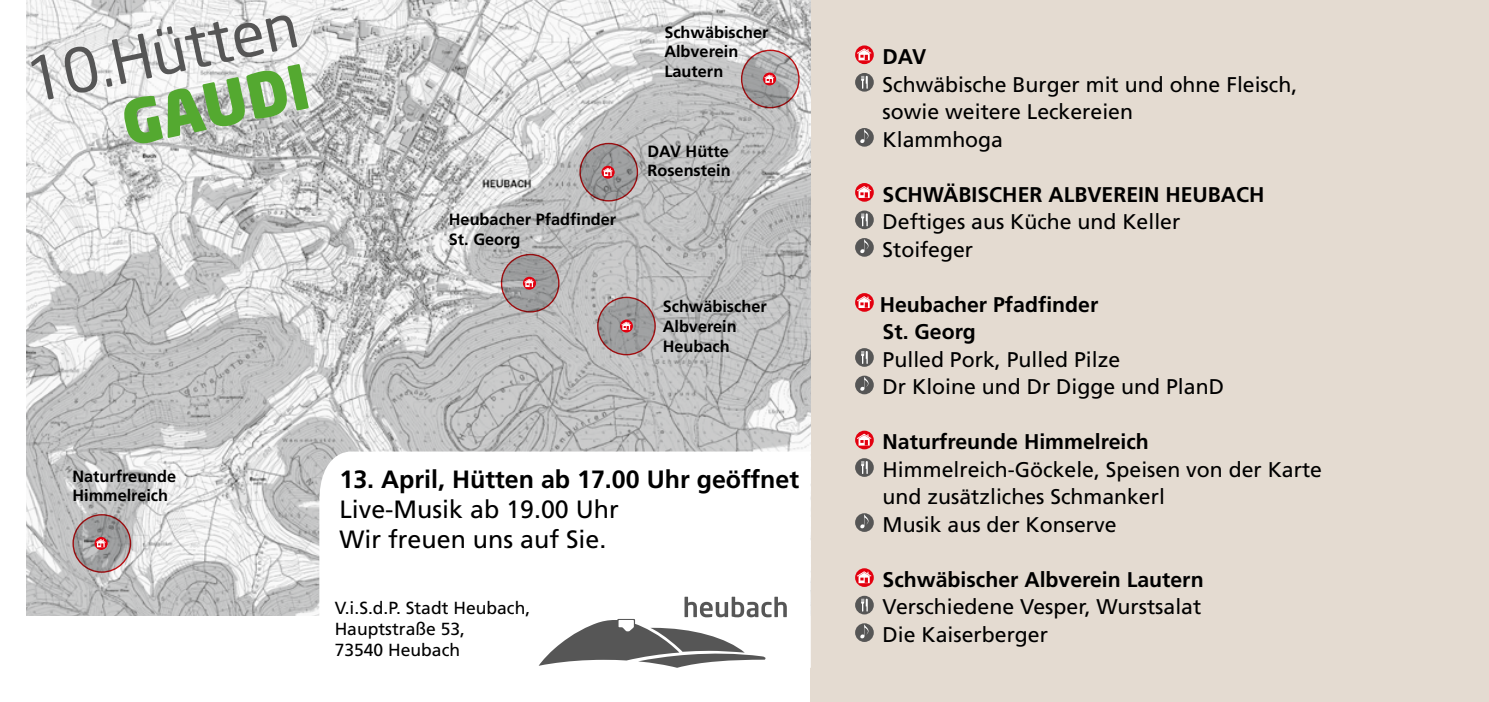
<style>
.page{position:relative;width:1489px;height:702px;background:#fff}
.page>*{position:absolute;margin:0;border:0;box-sizing:border-box;transform-origin:0 0}
.t1{font:60.75px "Neo Sans";color:#565656}
.t2{font:900 60.75px "Neo Sans";color:#54a930}
.t3{font:25px/30px "Frutiger LT Pro";color:#000}
.t4{font:700 25px "Frutiger LT Pro";color:#000}
.t5{font:21.25px/27.5px "Frutiger LT Pro";color:#000}
.t6{font:700 21.25px/27.5px "Frutiger LT Pro";color:#000}
.t7{font:17.5px/21px "Frutiger LT Pro";color:#000}
.t8{font:700 16.25px/19.5px "Frutiger LT Pro";color:#000}
</style>
<div class="page">
<div style="left:810px;top:0;width:678px;height:702px;background:#e4dbd1"></div>
<img style="left:27px;top:0;width:783px;height:615px">
<svg style="left:501px;top:254px;width:58px;height:58px;background:#999394"></svg>
<div style="left:501px;top:254px;width:58px;height:58px;border:1px solid #cd1316;border-radius:50%"></div>
<svg style="left:73px;top:514px;width:57px;height:58px;background:#9c9697"></svg>
<div style="left:72px;top:514px;width:59px;height:58px;border:1px solid #cd1316;border-radius:50%"></div>
<div style="left:96px;top:537px;width:11px;height:12px;background:#ac464e;border-radius:50%"></div>
<svg style="left:597px;top:297px;width:58px;height:57px;background:#9a9697"></svg>
<div style="left:597px;top:297px;width:58px;height:58px;border:1px solid #cd1316;border-radius:50%"></div>
<svg style="left:620px;top:319px;width:13px;height:13px"></svg>
<svg style="left:621px;top:321px;width:10px;height:9px"></svg>
<div style="left:523px;top:277px;width:13px;height:12px;background:#e3000f;border-radius:50%"></div>
<svg style="left:524px;top:279px;width:10px;height:8px"></svg>
<svg style="left:95px;top:537px;width:12px;height:13px"></svg>
<svg style="left:96px;top:539px;width:10px;height:8px"></svg>
<svg style="left:580px;top:143px;width:57px;height:58px;background:#948f90"></svg>
<div style="left:579px;top:143px;width:59px;height:58px;border:1px solid #cd1316;border-radius:50%"></div>
<div style="left:603px;top:166px;width:11px;height:12px;background:#d12b36;border-radius:50%"></div>
<svg style="left:601px;top:166px;width:13px;height:13px"></svg>
<svg style="left:602px;top:168px;width:10px;height:8px"></svg>
<svg style="left:741px;top:50px;width:58px;height:58px;background:#a49e9f"></svg>
<div style="left:741px;top:50px;width:58px;height:58px;border:1px solid #cd1316;border-radius:50%"></div>
<svg style="left:763px;top:72px;width:13px;height:13px"></svg>
<svg style="left:764px;top:75px;width:10px;height:8px"></svg>
<svg style="left:319px;top:451px;width:491px;height:167px"></svg>
<svg style="left:538px;top:596px;width:248px;height:71px"></svg>
<svg style="left:855px;top:45px;width:18px;height:19px"></svg>
<svg style="left:856px;top:48px;width:15px;height:12px"></svg>
<div style="left:855px;top:73px;width:18px;height:19px;background:#565656;border-radius:50%"></div>
<svg style="left:861px;top:75px;width:6px;height:14px"></svg>
<div style="left:855px;top:128px;width:18px;height:19px;background:#565656;border-radius:50%"></div>
<svg style="left:860px;top:129px;width:8px;height:14px"></svg>
<div style="left:855px;top:183px;width:18px;height:19px;background:#e3000f;border-radius:50%"></div>
<svg style="left:856px;top:186px;width:15px;height:12px"></svg>
<svg style="left:855px;top:210px;width:18px;height:19px"></svg>
<svg style="left:861px;top:213px;width:6px;height:14px"></svg>
<div style="left:855px;top:238px;width:18px;height:19px;background:#565656;border-radius:50%"></div>
<svg style="left:860px;top:239px;width:8px;height:14px"></svg>
<div style="left:855px;top:293px;width:18px;height:19px;background:#e3000f;border-radius:50%"></div>
<svg style="left:856px;top:296px;width:15px;height:12px"></svg>
<svg style="left:855px;top:348px;width:18px;height:19px"></svg>
<svg style="left:861px;top:350px;width:6px;height:14px"></svg>
<div style="left:855px;top:375px;width:18px;height:19px;background:#565656;border-radius:50%"></div>
<svg style="left:860px;top:377px;width:8px;height:14px"></svg>
<svg style="left:855px;top:430px;width:18px;height:19px"></svg>
<svg style="left:856px;top:433px;width:15px;height:12px"></svg>
<svg style="left:855px;top:458px;width:18px;height:19px"></svg>
<svg style="left:861px;top:460px;width:6px;height:14px"></svg>
<div style="left:855px;top:513px;width:18px;height:19px;background:#565656;border-radius:50%"></div>
<svg style="left:860px;top:514px;width:8px;height:14px"></svg>
<svg style="left:855px;top:568px;width:18px;height:19px"></svg>
<svg style="left:856px;top:571px;width:15px;height:12px"></svg>
<svg style="left:855px;top:595px;width:18px;height:19px"></svg>
<svg style="left:861px;top:598px;width:6px;height:14px"></svg>
<div style="left:855px;top:623px;width:18px;height:19px;background:#565656;border-radius:50%"></div>
<svg style="left:860px;top:624px;width:8px;height:14px"></svg>
<h1 class="t1" style="left:19px;top:45px;width:277px;rotate:-12deg">10.Hütten</h1>
<h1 class="t2" style="left:115px;top:86px;width:191px;rotate:-12deg">GAUDI</h1>
<p class="t8" style="left:449px;top:210px;width:169px">Heubacher Pfadfinder<br>St. Georg</p>
<p class="t8" style="left:664px;top:22px;width:105px">Schwäbischer<br>Albverein<br>Lautern</p>
<p class="t8" style="left:647px;top:141px;width:85px">DAV Hütte<br>Rosenstein</p>
<p class="t8" style="left:662px;top:297px;width:105px">Schwäbischer<br>Albverein<br>Heubach</p>
<p class="t8" style="left:72px;top:466px;width:105px">Naturfreunde<br>Himmelreich</p>
<p class="t4" style="left:339px;top:464px;width:461px">13. April, Hütten ab 17.00 Uhr geöffnet</p>
<p class="t3" style="left:339px;top:494px;width:281px">Live-Musik ab 19.00 Uhr<br>Wir freuen uns auf Sie.</p>
<p class="t7" style="left:334px;top:597px;width:197px">V.i.S.d.P. Stadt Heubach,<br>Hauptstraße 53,<br>73540 Heubach</p>
<p class="t6" style="left:882px;top:43px;width:45px">DAV</p>
<p class="t5" style="left:882px;top:71px;width:416px">Schwäbische Burger mit und ohne Fleisch, sowie weitere Leckereien<br>Klammhoga</p>
<p class="t6" style="left:882px;top:180px;width:383px">SCHWÄBISCHER ALBVEREIN HEUBACH</p>
<p class="t5" style="left:882px;top:208px;width:299px">Deftiges aus Küche und Keller<br>Stoifeger</p>
<p class="t6" style="left:879px;top:290px;width:220px">Heubacher Pfadfinder<br>St. Georg</p>
<p class="t5" style="left:882px;top:346px;width:343px">Pulled Pork, Pulled Pilze<br>Dr Kloine und Dr Digge und PlanD</p>
<p class="t6" style="left:882px;top:428px;width:268px">Naturfreunde Himmelreich</p>
<p class="t5" style="left:882px;top:456px;width:441px">Himmelreich-Göckele, Speisen von der Karte und zusätzliches Schmankerl<br>Musik aus der Konserve</p>
<p class="t6" style="left:882px;top:565px;width:323px">Schwäbischer Albverein Lautern</p>
<p class="t5" style="left:882px;top:593px;width:320px">Verschiedene Vesper, Wurstsalat<br>Die Kaiserberger</p>
</div>
